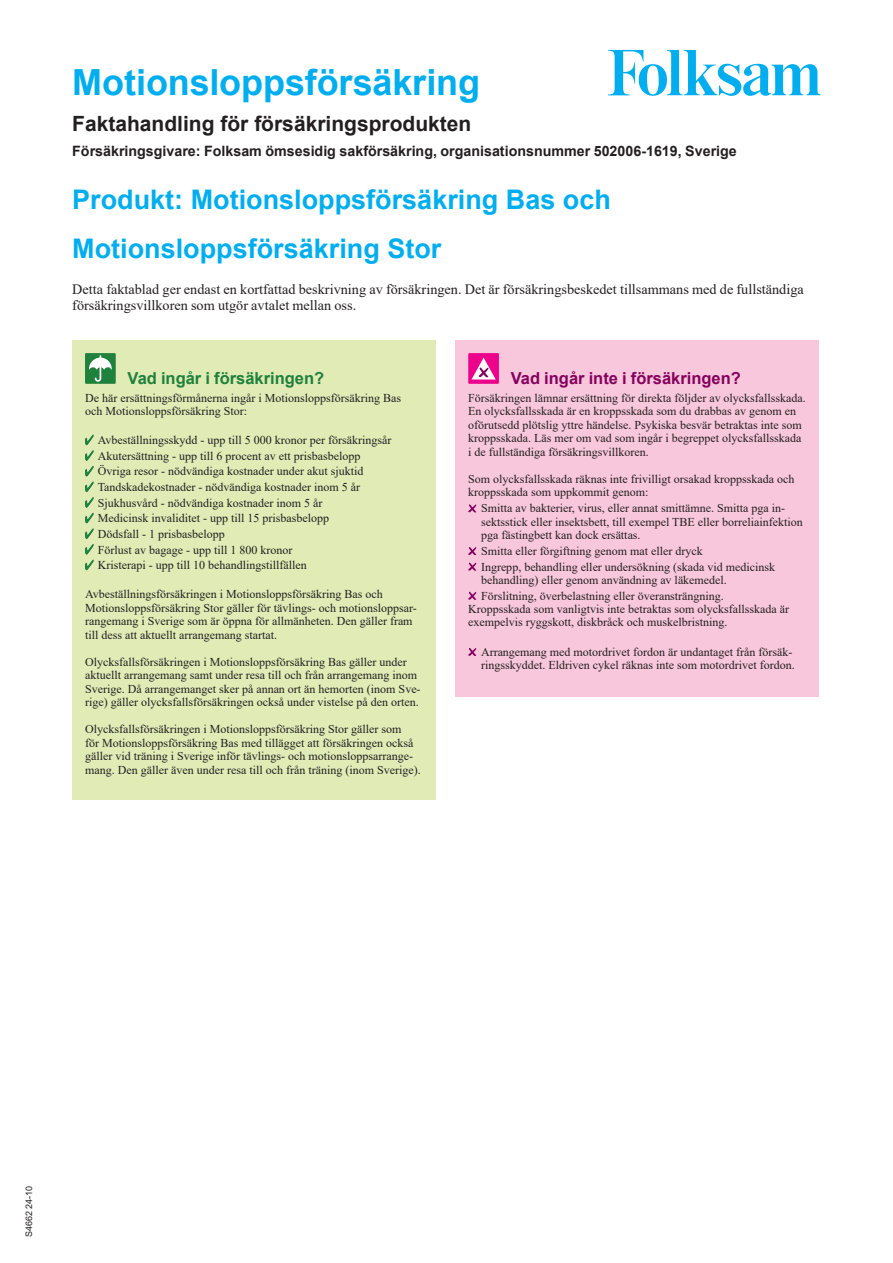
<style>
.page{position:relative;width:893px;height:1263px;background:#fff}
.page>*{position:absolute;margin:0;border:0;box-sizing:border-box;transform-origin:0 0}
.Rubrik_2_24pt_Arial{font:700 36px "Arial";letter-spacing:-.005em;color:#00aeef}
._0_Rubrik_3_18pt_Arial_R1{font:700 27px "Arial";color:#00aeef}
.t1{font:700 21px "Arial";color:#231f20}
._0_Rubrik_5_11pt__Arial_R2{font:700 16.5px "Arial";color:#85015e}
._0_Rubrik_5_11pt__Arial_R2-2{font:700 16.5px "Arial";color:#20813c}
._0_Brödtext_nytt_stycke{font:14.25px/16.5px "Times New Roman";color:#231f20}
.t2{font:700 14.25px "Arial";color:#231f20}
._0_Tabell_Text{font:12px/13.5px "Times New Roman";color:#231f20}
._0_Tabell_Text_lista{font:12px/13.5px "Times New Roman";color:#231f20}
.Trycksaksnummer{font:9px "Arial";color:#231f20}
</style>
<div class="page">
<svg style="left:608px;top:50px;width:213px;height:46px"></svg>
<div style="left:72px;top:340px;width:364px;height:460px;background:#e0ebb6"></div>
<div style="left:85px;top:353px;width:31px;height:31px;background:#20813c"></div>
<svg style="left:89px;top:355px;width:23px;height:27px"></svg>
<svg style="left:85px;top:435px;width:9px;height:135px"></svg>
<div style="left:455px;top:340px;width:364px;height:357px;background:#f8c7dc"></div>
<div style="left:468px;top:353px;width:31px;height:31px;background:#ed028c"></div>
<svg style="left:472px;top:358px;width:24px;height:21px"></svg>
<svg style="left:468px;top:504px;width:8px;height:8px"></svg>
<svg style="left:468px;top:547px;width:8px;height:8px"></svg>
<svg style="left:468px;top:563px;width:8px;height:8px"></svg>
<svg style="left:468px;top:592px;width:8px;height:8px"></svg>
<svg style="left:468px;top:648px;width:8px;height:8px"></svg>
<p class="Rubrik_2_24pt_Arial" style="left:72px;top:57px;width:409px">Motionsloppsförsäkring</p>
<h3 class="t1" style="left:72px;top:109px;width:401px">Faktahandling för försäkringsprodukten</h3>
<p class="t2" style="left:72px;top:141px;width:666px">Försäkringsgivare: Folksam ömsesidig sakförsäkring, organisationsnummer 502006-1619, Sverige</p>
<p class="_0_Rubrik_3_18pt_Arial_R1" style="left:72px;top:180px;width:540px">Produkt: Motionsloppsförsäkring Bas och</p>
<p class="_0_Rubrik_3_18pt_Arial_R1" style="left:72px;top:229px;width:371px">Motionsloppsförsäkring Stor</p>
<p class="_0_Brödtext_nytt_stycke" style="left:72px;top:280px;width:733px">Detta faktablad ger endast en kortfattad beskrivning av försäkringen. Det är försäkringsbeskedet tillsammans med de fullständiga försäkringsvillkoren som utgör avtalet mellan oss.</p>
<p class="_0_Rubrik_5_11pt__Arial_R2-2" style="left:128px;top:366px;width:198px">Vad ingår i försäkringen?</p>
<p class="_0_Tabell_Text" style="left:85px;top:390px;width:317px">De här ersättningsförmånerna ingår i Motionsloppsförsäkring Bas och Motionsloppsförsäkring Stor:</p>
<p class="_0_Tabell_Text_lista" style="left:98px;top:433px;width:295px">Avbeställningsskydd - upp till 5 000 kronor per försäkringsår</p>
<p class="_0_Tabell_Text_lista" style="left:98px;top:449px;width:264px">Akutersättning - upp till 6 procent av ett prisbasbelopp</p>
<p class="_0_Tabell_Text_lista" style="left:98px;top:464px;width:267px">Övriga resor - nödvändiga kostnader under akut sjuktid</p>
<p class="_0_Tabell_Text_lista" style="left:98px;top:480px;width:264px">Tandskadekostnader - nödvändiga kostnader inom 5 år</p>
<p class="_0_Tabell_Text_lista" style="left:98px;top:496px;width:226px">Sjukhusvård - nödvändiga kostnader inom 5 år</p>
<p class="_0_Tabell_Text_lista" style="left:98px;top:511px;width:233px">Medicinsk invaliditet - upp till 15 prisbasbelopp</p>
<p class="_0_Tabell_Text_lista" style="left:98px;top:527px;width:128px">Dödsfall - 1 prisbasbelopp</p>
<p class="_0_Tabell_Text_lista" style="left:98px;top:542px;width:196px">Förlust av bagage - upp till 1 800 kronor</p>
<p class="_0_Tabell_Text_lista" style="left:98px;top:558px;width:210px">Kristerapi - upp till 10 behandlingstillfällen</p>
<p class="_0_Tabell_Text" style="left:85px;top:587px;width:333px">Avbeställningsförsäkringen i Motionsloppsförsäkring Bas och Motionsloppsförsäkring Stor gäller för tävlings- och motionsloppsar&shy;rangemang i Sverige som är öppna för allmänheten. Den gäller fram till dess att aktuellt arrangemang startat.</p>
<p class="_0_Tabell_Text" style="left:85px;top:655px;width:337px">Olycksfallsförsäkringen i Motionsloppsförsäkring Bas gäller under aktuellt arrangemang samt under resa till och från arrangemang inom Sverige. Då arrangemanget sker på annan ort än hemorten (inom Sve&shy;rige) gäller olycksfallsförsäkringen också under vistelse på den orten.</p>
<p class="_0_Tabell_Text" style="left:85px;top:722px;width:337px">Olycksfallsförsäkringen i Motionsloppsförsäkring Stor gäller som<br>för Motionsloppsförsäkring Bas med tillägget att försäkringen också gäller vid träning i Sverige inför tävlings- och motionsloppsarrange&shy;mang. Den gäller även under resa till och från träning (inom Sverige).</p>
<p class="_0_Rubrik_5_11pt__Arial_R2" style="left:511px;top:366px;width:232px">Vad ingår inte i försäkringen?</p>
<p class="_0_Tabell_Text" style="left:468px;top:390px;width:339px">Försäkringen lämnar ersättning för direkta följder av olycksfallsskada.<br>En olycksfallsskada är en kroppsskada som du drabbas av genom en oförutsedd plötslig yttre händelse. Psykiska besvär betraktas inte som kroppsskada. Läs mer om vad som ingår i begreppet olycksfallsskada i de fullständiga försäkringsvillkoren.</p>
<p class="_0_Tabell_Text" style="left:468px;top:471px;width:328px">Som olycksfallsskada räknas inte frivilligt orsakad kroppsskada och kroppsskada som uppkommit genom:</p>
<p class="_0_Tabell_Text_lista" style="left:481px;top:501px;width:323px">Smitta av bakterier, virus, eller annat smittämne. Smitta pga in&shy;sektsstick eller insektsbett, till exempel TBE eller borreliainfektion pga fästingbett kan dock ersättas.</p>
<p class="_0_Tabell_Text_lista" style="left:481px;top:544px;width:223px">Smitta eller förgiftning genom mat eller dryck</p>
<p class="_0_Tabell_Text_lista" style="left:481px;top:560px;width:296px">Ingrepp, behandling eller undersökning (skada vid medicinsk behandling) eller genom användning av läkemedel.</p>
<p class="_0_Tabell_Text_lista" style="left:481px;top:589px;width:244px">Förslitning, överbelastning eller överansträngning.</p>
<p class="_0_Tabell_Text" style="left:468px;top:601px;width:322px">Kroppsskada som vanligtvis inte betraktas som olycksfallsskada är exempelvis ryggskott, diskbråck och muskelbristning.</p>
<p class="_0_Tabell_Text_lista" style="left:481px;top:645px;width:315px">Arrangemang med motordrivet fordon är undantaget från försäk&shy;ringsskyddet. Eldriven cykel räknas inte som motordrivet fordon.</p>
<p class="Trycksaksnummer" style="left:23px;top:1237px;width:53px;rotate:-90deg">S4662 24-10</p>
</div>
